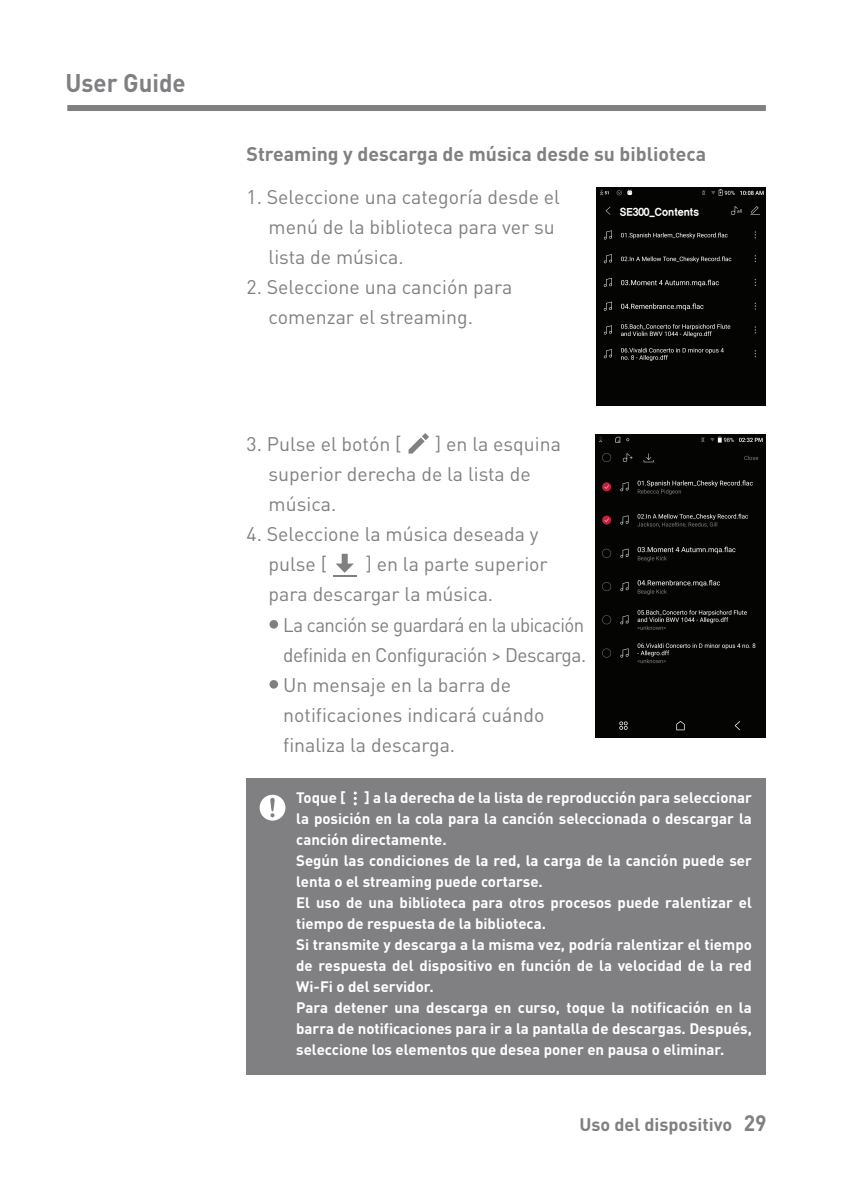
<style>
.page{position:relative;width:851px;height:1191px;background:#fff}
.page>*{position:absolute;margin:0;border:0;box-sizing:border-box;transform-origin:0 0}
.t1{font:700 25.2px "DINOT";color:#808083;scale:.95 1}
.t2{font:19.5px/30px "DINOT";color:#808083}
.t3{font:700 19.5px "DINOT";color:#808083}
.t4{font:19.5px "DINOT";letter-spacing:-.025em;color:#808083}
.t5{font:19.5px "DINOT";letter-spacing:-.025em;color:#808083;scale:.95 1}
.t6{font:700 18px "DINOT";color:#808083}
.t7{font:700 15px/21px "DINOT";color:#fff}
.t8{font:10.5px "YDIYGO360";color:#fff;scale:.95 1}
.s1{font-size:22.2px}
</style>
<div class="page">
<div style="left:67px;top:105px;width:698px;height:6px;background:#808083"></div>
<div style="left:246px;top:778px;width:519px;height:296px;background:#808083"></div>
<svg style="left:259px;top:794px;width:26px;height:26px"></svg>
<div style="left:269px;top:620px;width:9px;height:8px;background:#808083;border-radius:50%"></div>
<div style="left:269px;top:680px;width:9px;height:8px;background:#808083;border-radius:50%"></div>
<svg style="left:333px;top:554px;width:23px;height:22px"></svg>
<svg style="left:408px;top:433px;width:21px;height:20px"></svg>
<svg style="left:353px;top:791px;width:4px;height:14px"></svg>
<img style="left:595px;top:435px;width:170px;height:302px">
<img style="left:596px;top:188px;width:169px;height:217px">
<div style="left:617px;top:204px;width:96px;height:16px;background:#040503"></div>
<p class="t1" style="left:65px;top:66px;width:128px">User Guide</p>
<p class="t3" style="left:246px;top:142px;width:461px">Streaming y descarga de música desde su biblioteca</p>
<p class="t2" style="left:268px;top:182px;width:293px;text-indent:-22px">1. Seleccione una categoría desde el menú de la biblioteca para ver su lista de música.</p>
<p class="t2" style="left:268px;top:272px;width:245px;text-indent:-22px">2. Seleccione una canción para comenzar el streaming.</p>
<p class="t8" style="left:619px;top:206px;width:85px">SE300_Contents</p>
<p class="t2" style="left:268px;top:429px;width:294px;text-indent:167px">] en la esquina superior derecha de la lista de música.</p>
<p class="t2" style="left:268px;top:519px;width:271px;text-indent:-22px">4. Seleccione la música deseada y pulse [</p>
<p class="t2" style="left:246px;top:429px;width:156px">3. Pulse el botón [</p>
<p class="t2" style="left:366px;top:549px;width:183px">] en la parte superior</p>
<p class="t2" style="left:268px;top:579px;width:226px">para descargar la música.</p>
<p class="t5" style="left:283px;top:612px;width:318px">La canción se guardará en la ubicación</p>
<p class="t4" style="left:283px;top:642px;width:304px">definida en Configuración &gt; Descarga.</p>
<p class="t2" style="left:283px;top:669px;width:229px">Un mensaje en la barra de</p>
<p class="t2" style="left:283px;top:699px;width:263px">notificaciones indicará cuándo</p>
<p class="t2" style="left:283px;top:729px;width:173px">finaliza la descarga.</p>
<p class="t7" style="left:296px;top:787px;width:457px">Toque [ ] a la derecha de la lista de reproducción para seleccionar la posición en la cola para la canción seleccionada o descargar la canción directamente.<br>Según las condiciones de la red, la carga de la canción puede ser lenta o el streaming puede cortarse.<br>El uso de una biblioteca para otros procesos puede ralentizar el tiempo de respuesta de la biblioteca.<br>Si transmite y descarga a la misma vez, podría ralentizar el tiempo de respuesta del dispositivo en función de la velocidad de la red Wi-Fi o del servidor.<br>Para detener una descarga en curso, toque la notificación en la barra de notificaciones para ir a la pantalla de descargas. Después, seleccione los elementos que desea poner en pausa o eliminar.</p>
<p class="t6" style="left:579px;top:1112px;width:188px">Uso del dispositivo <span class="s1">29</span></p>
</div>
